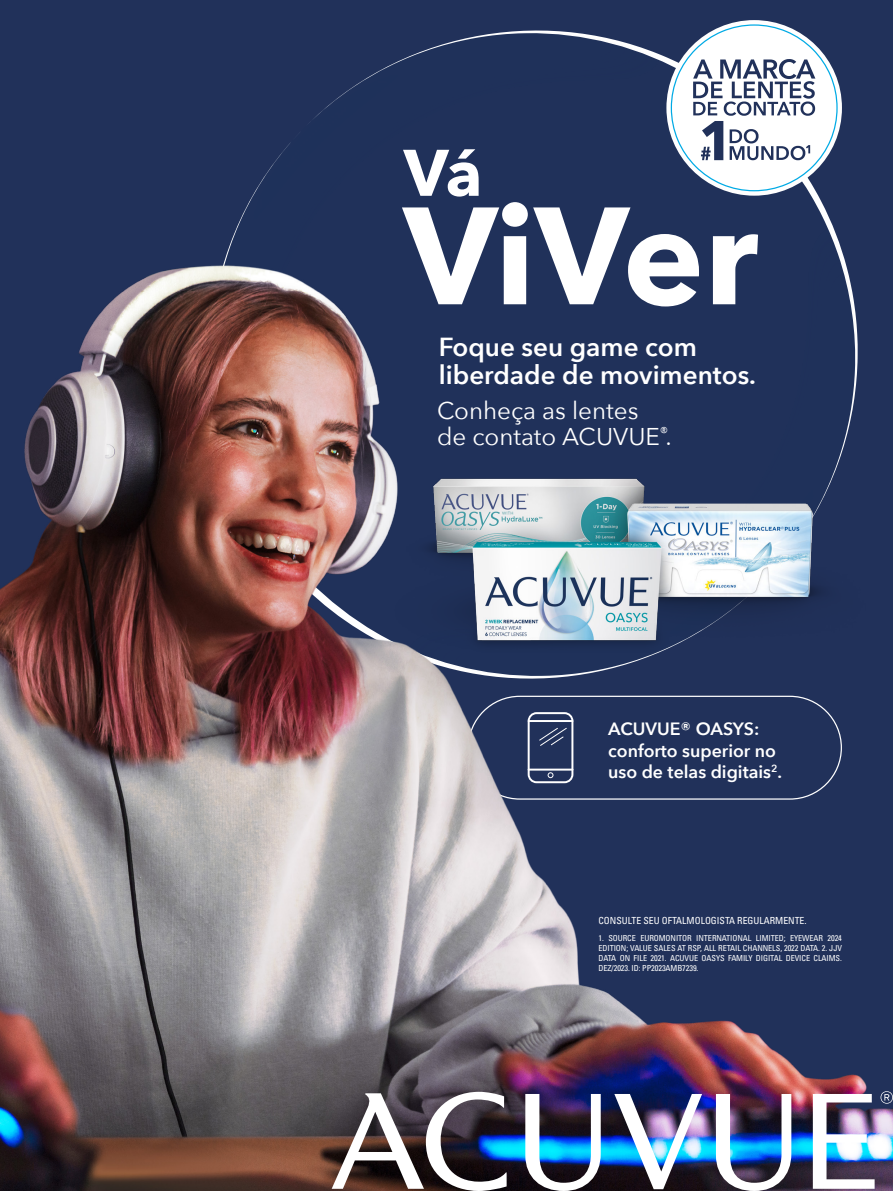
<style>
.page{position:relative;width:893px;height:1191px;background:#21315a}
.page>*{position:absolute;margin:0;border:0;box-sizing:border-box;transform-origin:0 0}
.t1{font:700 136.65px "Avenir Next";letter-spacing:-.01em;color:#fff}
.t2{font:700 64.95px "Avenir Next";color:#fff}
.t3{font:600 26.1px/28.2px "Avenir Next";color:#fff}
.t4{font:24.3px/26.2px "Avenir Next";color:#fff}
.t5{font:600 17.7px/21.3px "Avenir Next";color:#fff}
.t6{font:condensed 9.75px "Univers LT Std";color:#fff}
.t7{font:condensed 8.25px/9.9px "Univers LT Std";letter-spacing:-.01em;color:#fff;text-align:justify}
</style>
<div class="page">
<img style="left:231px;top:32px;width:440px;height:208px">
<img style="left:0;top:240px;width:867px;height:951px">
<img style="left:614px;top:1094px;width:88px;height:95px">
<img style="left:716px;top:1094px;width:75px;height:97px">
<svg style="left:525px;top:1094px;width:76px;height:97px;background:#637a98"></svg>
<svg style="left:332px;top:1091px;width:175px;height:100px;background:#69656c"></svg>
<img style="left:352px;top:416px;width:515px;height:256px">
<svg style="left:666px;top:20px;width:176px;height:176px"></svg>
<svg style="left:671px;top:24px;width:167px;height:167px"></svg>
<img style="left:813px;top:1091px;width:80px;height:100px">
<h2 class="t2" style="left:404px;top:117px;width:80px">Vá</h2>
<h1 class="t1" style="left:404px;top:138px;width:356px">ViVer</h1>
<h3 class="t3" style="left:439px;top:332px;width:319px">Foque seu game com liberdade de movimentos.</h3>
<h3 class="t4" style="left:437px;top:396px;width:236px">Conheça as lentes de contato ACUVUE<sup>®</sup>.</h3>
<h3 class="t5" style="left:608px;top:718px;width:175px">ACUVUE® OASYS: conforto superior no uso de telas digitais<sup>2</sup>.</h3>
<p class="t6" style="left:598px;top:914px;width:210px">CONSULTE SEU OFTALMOLOGISTA REGULARMENTE.</p>
<p class="t7" style="left:598px;top:933px;width:245px">1. SOURCE EUROMONITOR INTERNATIONAL LIMITED; EYEWEAR 2024<br>EDITION; VALUE SALES AT RSP, ALL RETAIL CHANNELS, 2022 DATA. 2. JJV DATA ON FILE 2021. ACUVUE OASYS FAMILY DIGITAL DEVICE CLAIMS.<br>DEZ/2023. ID: PP2023AMB7239.</p>
</div>
